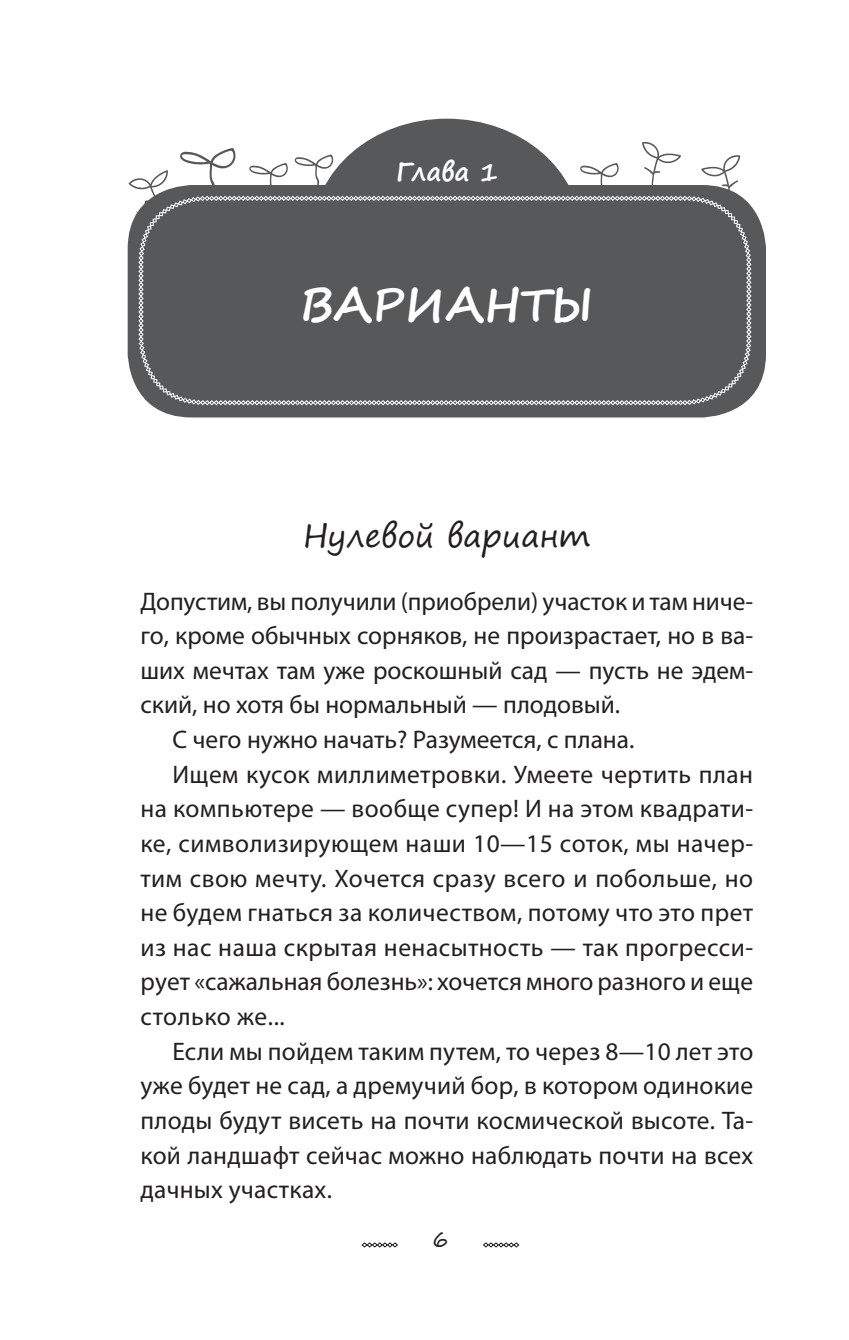
<style>
.page{position:relative;width:849px;height:1340px;background:#fff}
.page>*{position:absolute;margin:0;border:0;box-sizing:border-box;transform-origin:0 0}
.t1{font:700 45px "Segoe Print";color:#fff}
.t2{font:31.5px "Segoe Print";color:#231f20}
.t3{font:700 25.65px "Segoe Print";color:#fff}
.t4{font:25.43px "Myriad Pro";letter-spacing:.01em;color:#231f20}
.t5{font:22.5px "Segoe Print";color:#231f20}
</style>
<div class="page">
<div style="left:128px;top:185px;width:637px;height:232px;background:#57585a;border-radius:64px"></div>
<svg style="left:127px;top:122px;width:624px;height:283px"></svg>
<svg style="left:361px;top:1242px;width:37px;height:5px"></svg>
<svg style="left:483px;top:1242px;width:36px;height:5px"></svg>
<p class="t3" style="left:395px;top:149px;width:104px">Глава 1</p>
<h1 class="t1" style="left:299px;top:264px;width:296px">Варианты</h1>
<p class="t2" style="left:303px;top:508px;width:289px">Нулевой вариант</p>
<p class="t4" style="left:140px;top:585px;width:614px">Допустим, вы получили (приобрели) участок и там ниче-</p>
<p class="t4" style="left:140px;top:620px;width:614px">го, кроме обычных сорняков, не произрастает, но в ва-</p>
<p class="t4" style="left:140px;top:654px;width:614px">ших мечтах там уже роскошный сад — пусть не эдем-</p>
<p class="t4" style="left:140px;top:689px;width:481px">ский, но хотя бы нормальный — плодовый.</p>
<p class="t4" style="left:172px;top:724px;width:463px">С чего нужно начать? Разумеется, с плана.</p>
<p class="t4" style="left:172px;top:758px;width:582px">Ищем кусок миллиметровки. Умеете чертить план</p>
<p class="t4" style="left:140px;top:793px;width:614px">на компьютере — вообще супер! И на этом квадрати-</p>
<p class="t4" style="left:140px;top:827px;width:614px">ке, символизирующем наши 10—15 соток, мы начер-</p>
<p class="t4" style="left:140px;top:862px;width:614px">тим свою мечту. Хочется сразу всего и побольше, но</p>
<p class="t4" style="left:140px;top:897px;width:614px">не будем гнаться за количеством, потому что это прет</p>
<p class="t4" style="left:140px;top:931px;width:614px">из нас наша скрытая ненасытность — так прогресси-</p>
<p class="t4" style="left:140px;top:966px;width:614px">рует «сажальная болезнь»: хочется много разного и еще</p>
<p class="t4" style="left:140px;top:1000px;width:146px">столько же...</p>
<p class="t4" style="left:172px;top:1035px;width:582px">Если мы пойдем таким путем, то через 8—10 лет это</p>
<p class="t4" style="left:140px;top:1070px;width:614px">уже будет не сад, а дремучий бор, в котором одинокие</p>
<p class="t4" style="left:140px;top:1104px;width:614px">плоды будут висеть на почти космической высоте. Та-</p>
<p class="t4" style="left:140px;top:1139px;width:614px">кой ландшафт сейчас можно наблюдать почти на всех</p>
<p class="t4" style="left:140px;top:1173px;width:193px">дачных участках.</p>
<p class="t5" style="left:432px;top:1219px;width:18px">6</p>
</div>
